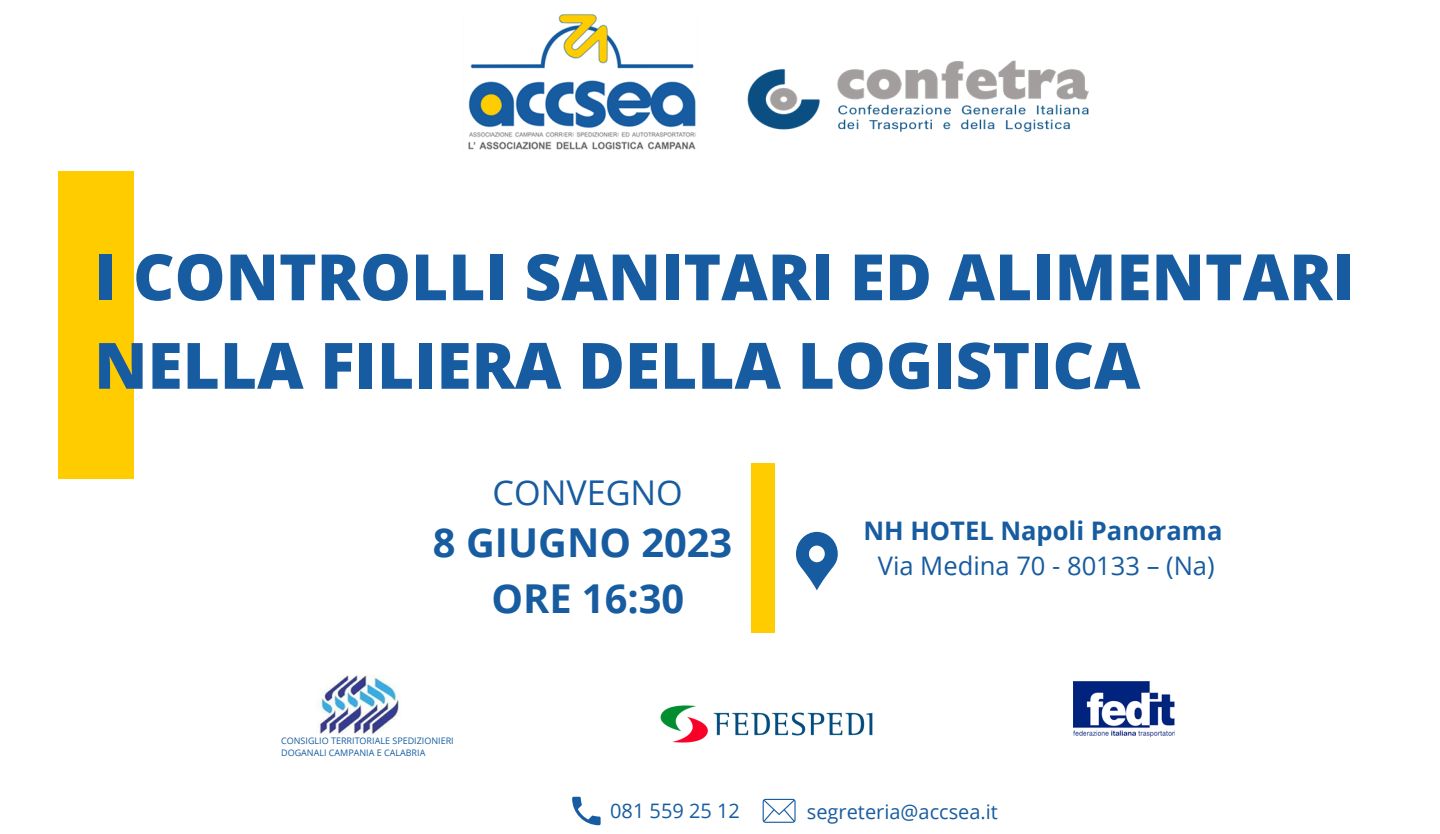
<style>
.page{position:relative;width:1440px;height:834px;background:#fff}
.page>*{position:absolute;margin:0;border:0;box-sizing:border-box;transform-origin:0 0}
.t1{font:800 64px/88.4px "Open Sans";color:#175ca0}
.t2{font:700 39.8px "Open Sans";color:#175ca0}
.t3{font:34.2px "Open Sans";color:#175ca0}
.t4{font:25.6px "Open Sans";color:#175ca0}
.t5{font:700 25.6px "Open Sans";color:#175ca0}
.t6{font:20px "Open Sans";color:#175ca0}
.t7{font:9px/12px "Open Sans";color:#175ca0}
</style>
<div class="page">
<div style="left:58px;top:171px;width:75px;height:307px;background:#fc0"></div>
<img style="left:747px;top:60px;width:342px;height:72px">
<img style="left:468px;top:14px;width:228px;height:136px">
<svg style="left:796px;top:532px;width:42px;height:58px"></svg>
<img style="left:1074px;top:681px;width:100px;height:57px">
<img style="left:660px;top:705px;width:213px;height:38px">
<img style="left:316px;top:675px;width:83px;height:60px">
<svg style="left:572px;top:797px;width:29px;height:28px"></svg>
<svg style="left:763px;top:799px;width:33px;height:24px"></svg>
<div style="left:751px;top:463px;width:23px;height:170px;background:#fc0"></div>
<p class="t1" style="left:94px;top:231px;width:1262px">I CONTROLLI SANITARI ED ALIMENTARI<br>NELLA FILIERA DELLA LOGISTICA</p>
<p class="t3" style="left:493px;top:468px;width:192px">CONVEGNO</p>
<p class="t2" style="left:433px;top:515px;width:301px">8 GIUGNO 2023</p>
<p class="t2" style="left:491px;top:570px;width:194px">ORE 16:30</p>
<p class="t7" style="left:281px;top:734px;width:174px">CONSIGLIO TERRITORIALE SPEDIZIONIERI<br>DOGANALI CAMPANIA E CALABRIA</p>
<p class="t5" style="left:863px;top:513px;width:361px">NH HOTEL Napoli Panorama</p>
<p class="t4" style="left:878px;top:547px;width:338px">Via Medina 70 - 80133 – (Na)</p>
<p class="t6" style="left:610px;top:796px;width:131px">081 559 25 12</p>
<p class="t6" style="left:807px;top:798px;width:193px">segreteria@accsea.it</p>
</div>
